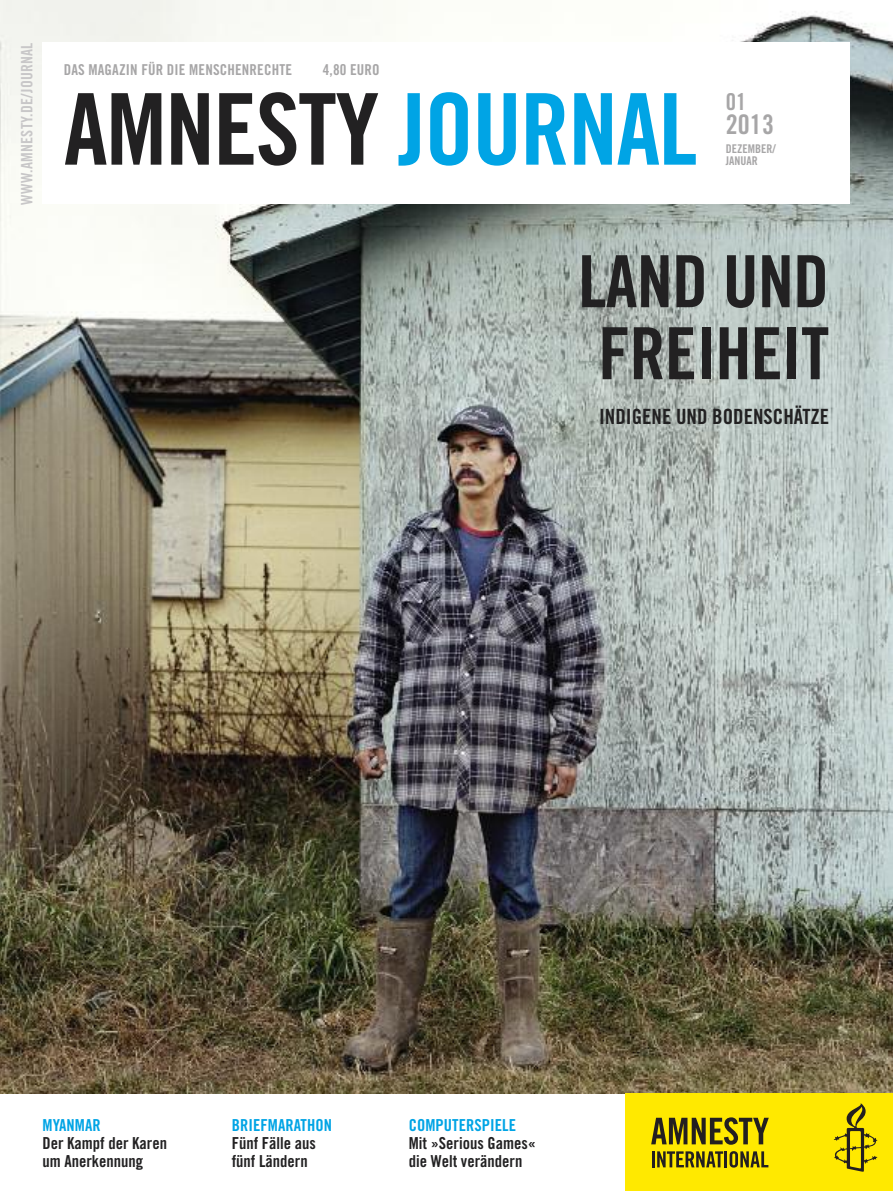
<style>
.page{position:relative;width:893px;height:1191px;background:#fff}
.page>*{position:absolute;margin:0;border:0;box-sizing:border-box;transform-origin:0 0}
.t1{font:99px "Amnesty Trade Gothic Bd Cn 20";letter-spacing:-.015em;color:#222122}
.t2{font:72px/72px "Amnesty Trade Gothic Bd Cn 20";letter-spacing:-.01em;color:#222122}
.t3{font:27px "Amnesty Trade Gothic Bd Cn 20";color:#a7a6a7}
.t4{font:23.25px "Amnesty Trade Gothic Bd Cn 20";color:#a7a6a7}
.t5{font:21px "Amnesty Trade Gothic Bd Cn 20";color:#222122}
.t6{font:16.5px/18px "Amnesty Trade Gothic Bd Cn 20";color:#222122}
.t7{font:16.5px "Amnesty Trade Gothic Bd Cn 20";letter-spacing:.005em;color:#00a4e5}
.t8{font:15.75px "Amnesty Trade Gothic Bd Cn 20";letter-spacing:.015em;color:#c8c7c8}
.t9{font:15px "Amnesty Trade Gothic Bd Cn 20";letter-spacing:.01em;color:#a7a6a7}
.t10{font:12px/12px "Amnesty Trade Gothic Bd Cn 20";color:#a7a6a7}
.s1{color:#00a4e5}
</style>
<div class="page">
<img style="left:0;top:0;width:893px;height:1093px">
<div style="left:625px;top:1093px;width:268px;height:98px;background:#ffe900"></div>
<div style="left:43px;top:43px;width:807px;height:161px;background:#fff"></div>
<svg style="left:652px;top:1151px;width:71px;height:16px"></svg>
<hr style="left:724px;top:1151px;width:3px;height:16px;background:#231f20">
<svg style="left:730px;top:1151px;width:38px;height:16px"></svg>
<svg style="left:651px;top:1117px;width:118px;height:27px"></svg>
<svg style="left:834px;top:1103px;width:43px;height:68px"></svg>
<p class="t8" style="left:17px;top:205px;width:164px;rotate:-90deg">WWW.AMNESTY.DE/JOURNAL</p>
<p class="t9" style="left:64px;top:60px;width:230px">DAS MAGAZIN FÜR DIE MENSCHENRECHTE</p>
<p class="t9" style="left:323px;top:60px;width:58px">4,80 EURO</p>
<h1 class="t1" style="left:64px;top:69px;width:635px">AMNESTY <span class="s1">JOURNAL</span></h1>
<h3 class="t4" style="left:726px;top:87px;width:22px">01</h3>
<h3 class="t3" style="left:726px;top:108px;width:50px">2013</h3>
<p class="t10" style="left:726px;top:142px;width:51px">DEZEMBER/<br>JANUAR</p>
<h2 class="t2" style="left:578px;top:245px;width:252px">LAND UND<br>FREIHEIT</h2>
<p class="t5" style="left:599px;top:404px;width:232px">INDIGENE UND BODENSCHÄTZE</p>
<p class="t7" style="left:43px;top:1115px;width:60px">MYANMAR</p>
<p class="t6" style="left:43px;top:1133px;width:126px">Der Kampf der Karen um Anerkennung</p>
<p class="t7" style="left:232px;top:1115px;width:102px">BRIEFMARATHON</p>
<p class="t6" style="left:232px;top:1133px;width:86px">Fünf Fälle aus fünf Ländern</p>
<p class="t7" style="left:409px;top:1115px;width:109px">COMPUTERSPIELE</p>
<p class="t6" style="left:409px;top:1133px;width:129px">Mit »Serious Games« die Welt verändern</p>
</div>
